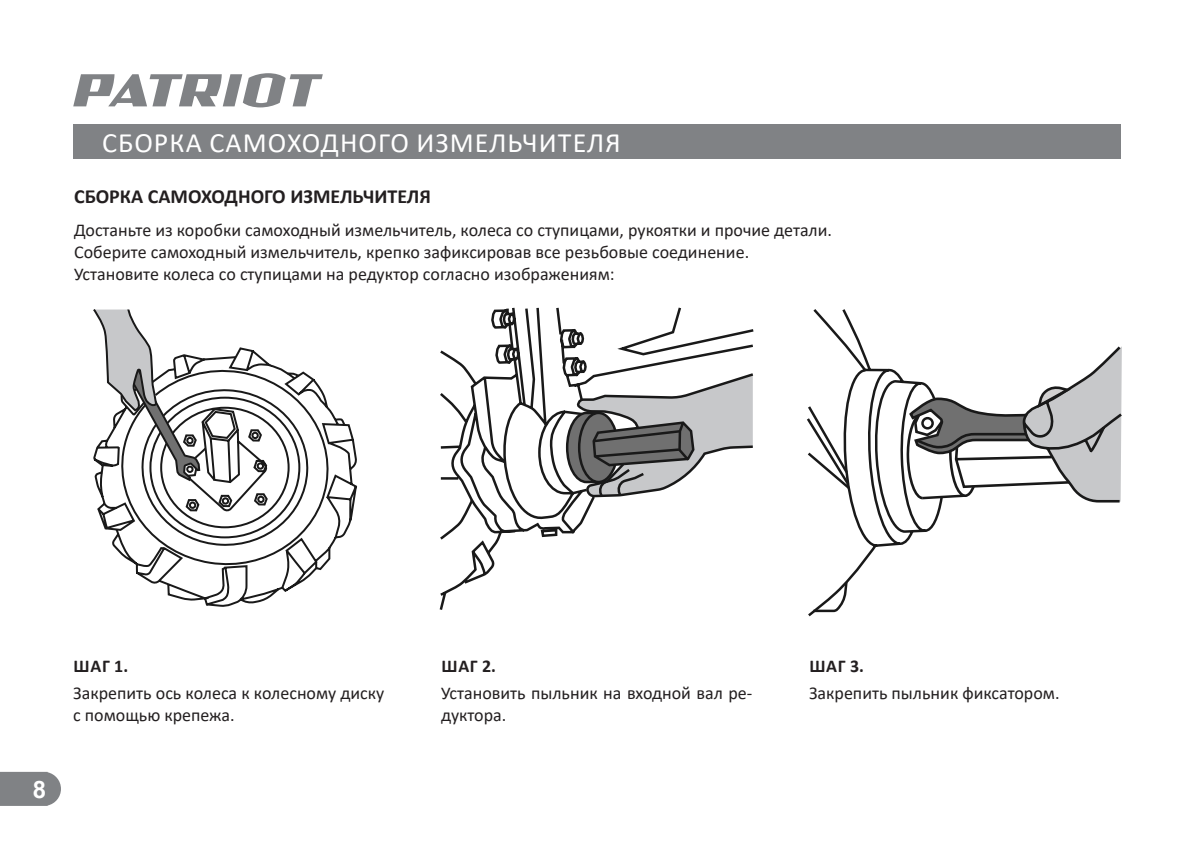
<style>
.page{position:relative;width:1193px;height:843px;background:#fff}
.page>*{position:absolute;margin:0;border:0;box-sizing:border-box;transform-origin:0 0}
.t1{font:28px "Calibri";letter-spacing:.04em;color:#fff}
.t2{font:700 24px "Arial";color:#fff}
.t3{font:700 20px "Calibri";color:#231f20}
.t4{font:18px/21.6px "Calibri";color:#231f20}
.t5{font:700 18px "Calibri";letter-spacing:.04em;color:#231f20}
</style>
<div class="page">
<svg style="left:0;top:771px;width:61px;height:34px;background:#8a8c8e"></svg>
<svg style="left:73px;top:73px;width:250px;height:34px"></svg>
<div style="left:73px;top:124px;width:1047px;height:34px;background:#808285"></div>
<svg style="left:93px;top:309px;width:57px;height:37px"></svg>
<svg style="left:93px;top:346px;width:264px;height:261px"></svg>
<svg style="left:439px;top:307px;width:315px;height:303px"></svg>
<svg style="left:807px;top:309px;width:315px;height:304px"></svg>
<h1 class="t1" style="left:102px;top:123px;width:520px">СБОРКА САМОХОДНОГО ИЗМЕЛЬЧИТЕЛЯ</h1>
<p class="t3" style="left:74px;top:182px;width:358px">СБОРКА САМОХОДНОГО ИЗМЕЛЬЧИТЕЛЯ</p>
<p class="t4" style="left:74px;top:219px;width:759px">Достаньте из коробки самоходный измельчитель, колеса со ступицами, рукоятки и прочие детали.<br>Соберите самоходный измельчитель, крепко зафиксировав все резьбовые соединение.<br>Установите колеса со ступицами на редуктор согласно изображениям:</p>
<h2 class="t2" style="left:33px;top:771px;width:15px">8</h2>
<p class="t5" style="left:74px;top:652px;width:56px">ШАГ 1.</p>
<p class="t4" style="left:73px;top:681px;width:313px">Закрепить ось колеса к колесному диску с помощью крепежа.</p>
<p class="t5" style="left:441px;top:652px;width:56px">ШАГ 2.</p>
<p class="t4" style="left:441px;top:681px;width:313px">Установить пыльник на входной вал ре&shy;дуктора.</p>
<p class="t5" style="left:809px;top:652px;width:56px">ШАГ 3.</p>
<p class="t4" style="left:809px;top:681px;width:252px">Закрепить пыльник фиксатором.</p>
</div>
